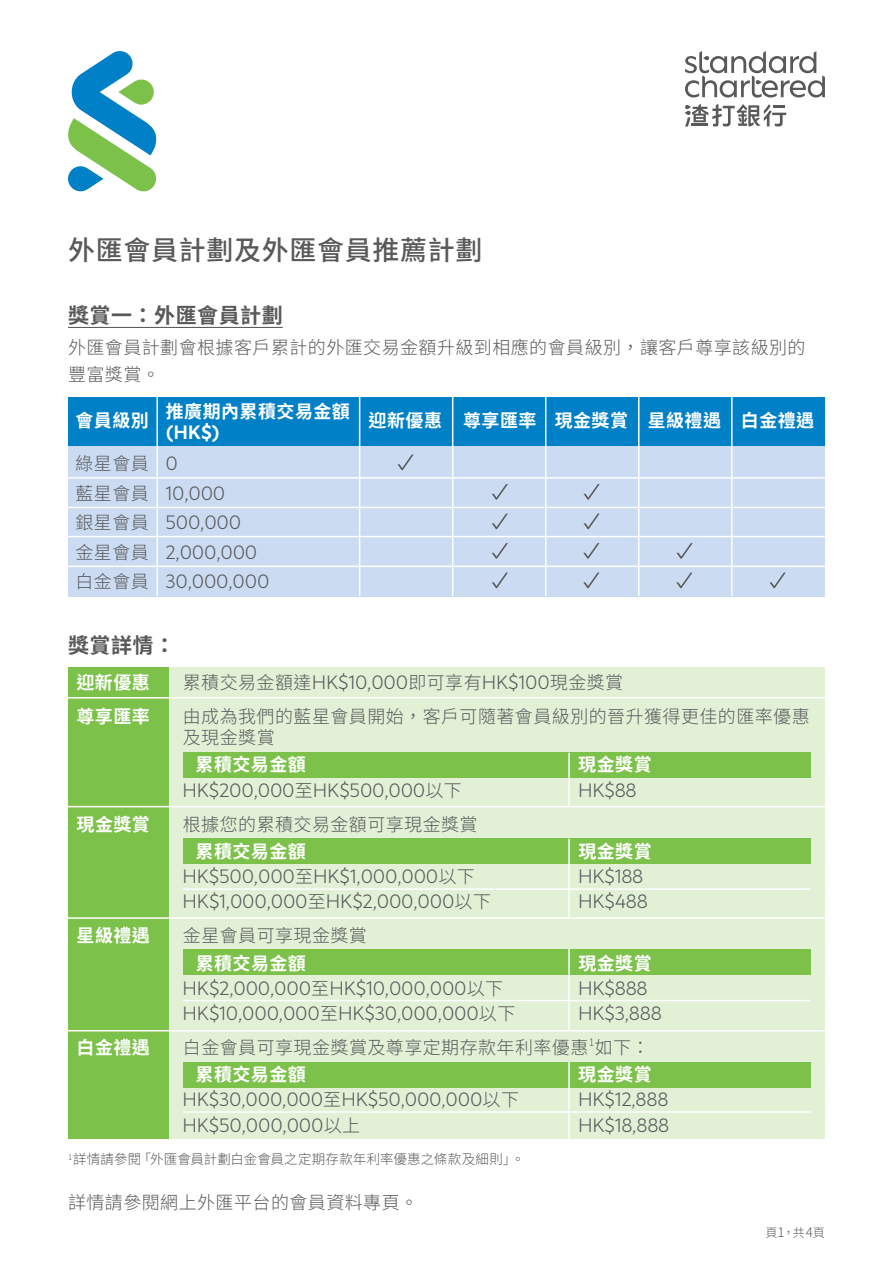
<style>
.page{position:relative;width:893px;height:1263px;background:#fff}
.page>*{position:absolute;margin:0;border:0;box-sizing:border-box;transform-origin:0 0}
.t1{font:500 27px "Noto Sans TC";letter-spacing:.025em;color:#58595b}
.t2{font:700 21px "Noto Sans TC";letter-spacing:.025em;color:#58595b}
.t3{font:300 18px/29.5px "SC Prosper Sans";letter-spacing:.025em;color:#58595b}
.t4{font:300 18px/27px "Noto Sans TC";letter-spacing:.025em;color:#58595b}
.t5{font:700 18px "Noto Sans TC";letter-spacing:.025em;color:#fff}
.t6{font:700 18px "SC Prosper Sans";color:#fff}
.t7{font:300 13.5px "Noto Sans TC";letter-spacing:.01em;color:#58595b}
.t8{font:300 12px "Noto Sans TC";color:#58595b}
.s1{font-family:"SC Prosper Sans"}
.s2{font-family:"Noto Sans TC"}
.s3{font-weight:700;color:#fff}
.s4{font-size:13.5px}
</style>
<div class="page">
<hr style="left:68px;top:327px;width:215px;height:1px;background:#58595b">
<div style="left:68px;top:397px;width:757px;height:199px;background:#cbdbf1"></div>
<div style="left:68px;top:397px;width:757px;height:49px;background:#0080c6"></div>
<hr style="left:156px;top:396px;width:2px;height:200px;background:#fff">
<hr style="left:359px;top:396px;width:1px;height:200px;background:#fff">
<hr style="left:452px;top:396px;width:1px;height:200px;background:#fff">
<hr style="left:545px;top:396px;width:1px;height:200px;background:#fff">
<hr style="left:731px;top:396px;width:1px;height:200px;background:#fff">
<hr style="left:638px;top:396px;width:1px;height:200px;background:#fff">
<svg style="left:397px;top:454px;width:17px;height:16px"></svg>
<svg style="left:492px;top:484px;width:16px;height:16px"></svg>
<svg style="left:583px;top:484px;width:17px;height:16px"></svg>
<svg style="left:492px;top:514px;width:16px;height:15px"></svg>
<svg style="left:583px;top:514px;width:17px;height:15px"></svg>
<svg style="left:492px;top:543px;width:16px;height:16px"></svg>
<svg style="left:583px;top:543px;width:16px;height:16px"></svg>
<svg style="left:676px;top:543px;width:17px;height:16px"></svg>
<svg style="left:492px;top:573px;width:16px;height:15px"></svg>
<svg style="left:583px;top:573px;width:16px;height:15px"></svg>
<svg style="left:676px;top:573px;width:16px;height:15px"></svg>
<svg style="left:769px;top:573px;width:17px;height:15px"></svg>
<div style="left:68px;top:668px;width:757px;height:471px;background:#e2f0d6"></div>
<hr style="left:183px;top:888px;width:627px;height:2px;background:#fff">
<hr style="left:183px;top:1000px;width:627px;height:1px;background:#fff">
<hr style="left:183px;top:1111px;width:627px;height:2px;background:#fff">
<div style="left:68px;top:668px;width:100px;height:471px;background:#7cc24a"></div>
<hr style="left:68px;top:697px;width:757px;height:1px;background:#fff">
<hr style="left:68px;top:806px;width:757px;height:1px;background:#fff">
<hr style="left:68px;top:917px;width:757px;height:2px;background:#fff">
<hr style="left:68px;top:1030px;width:757px;height:1px;background:#fff">
<div style="left:183px;top:753px;width:627px;height:25px;background:#7cc24a"></div>
<div style="left:183px;top:839px;width:627px;height:25px;background:#7cc24a"></div>
<div style="left:183px;top:949px;width:627px;height:25px;background:#7cc24a"></div>
<div style="left:183px;top:1062px;width:627px;height:25px;background:#7cc24a"></div>
<svg style="left:68px;top:51px;width:89px;height:141px"></svg>
<svg style="left:685px;top:51px;width:140px;height:47px"></svg>
<svg style="left:685px;top:104px;width:101px;height:23px"></svg>
<hr style="left:68px;top:477px;width:757px;height:2px;background:#fff">
<hr style="left:68px;top:507px;width:757px;height:1px;background:#fff">
<hr style="left:68px;top:536px;width:757px;height:1px;background:#fff">
<hr style="left:68px;top:566px;width:757px;height:1px;background:#fff">
<hr style="left:568px;top:753px;width:2px;height:54px;background:#fff">
<hr style="left:568px;top:839px;width:2px;height:78px;background:#fff">
<hr style="left:568px;top:949px;width:2px;height:82px;background:#fff">
<hr style="left:568px;top:1062px;width:2px;height:77px;background:#fff">
<h1 class="t1" style="left:68px;top:235px;width:416px">外匯會員計劃及外匯會員推薦計劃</h1>
<p class="t2" style="left:68px;top:303px;width:216px">獎賞一：外匯會員計劃</p>
<p class="t4" style="left:68px;top:334px;width:739px">外匯會員計劃會根據客戶累計的外匯交易金額升級到相應的會員級別，讓客戶尊享該級別的豐富獎賞。</p>
<p class="t5" style="left:76px;top:410px;width:75px">會員級別</p>
<p class="t5" style="left:166px;top:401px;width:186px">推廣期內累積交易金額</p>
<p class="t5" style="left:369px;top:410px;width:447px">迎新優惠 尊享匯率 現金獎賞 星級禮遇 白金禮遇</p>
<p class="t6" style="left:166px;top:419px;width:55px">(HK$)</p>
<p class="t4" style="left:76px;top:450px;width:104px">綠星會員 <span class="s1">0</span></p>
<p class="t3" style="left:76px;top:478px;width:195px"><span class="s2">藍星會員</span> 10,000<br><span class="s2">銀星會員</span> 500,000<br><span class="s2">金星會員</span> 2,000,000<span class="s2">白金會員</span> 30,000,000</p>
<p class="t2" style="left:68px;top:633px;width:109px">獎賞詳情：</p>
<p class="t5" style="left:77px;top:673px;width:75px">迎新優惠</p>
<p class="t4" style="left:183px;top:670px;width:442px">累積交易金額達<span class="s1">HK$10,000</span>即可享有<span class="s1">HK$100</span>現金獎賞</p>
<p class="t5" style="left:77px;top:706px;width:75px">尊享匯率</p>
<p class="t4" style="left:183px;top:706px;width:628px;line-height:21px">由成為我們的藍星會員開始，客戶可隨著會員級別的晉升獲得更佳的匯率優惠及現金獎賞</p>
<p class="t5" style="left:196px;top:755px;width:112px">累積交易金額</p>
<p class="t5" style="left:578px;top:755px;width:75px">現金獎賞</p>
<p class="t3" style="left:183px;top:775px;width:281px">HK$200,000<span class="s2">至</span>HK$500,000<span class="s2">以下</span></p>
<p class="t3" style="left:578px;top:775px;width:60px">HK$88</p>
<p class="t5" style="left:77px;top:814px;width:75px">現金獎賞</p>
<p class="t4" style="left:183px;top:811px;width:296px">根據您的累積交易金額可享現金獎賞</p>
<p class="t5" style="left:196px;top:841px;width:112px">累積交易金額</p>
<p class="t5" style="left:578px;top:841px;width:75px">現金獎賞</p>
<p class="t3" style="left:183px;top:861px;width:293px">HK$500,000<span class="s2">至</span>HK$1,000,000<span class="s2">以下</span></p>
<p class="t3" style="left:578px;top:861px;width:66px">HK$188</p>
<p class="t3" style="left:183px;top:887px;width:310px">HK$1,000,000<span class="s2">至</span>HK$2,000,000<span class="s2">以下</span></p>
<p class="t3" style="left:578px;top:887px;width:71px">HK$488</p>
<p class="t5" style="left:77px;top:925px;width:75px">星級禮遇</p>
<p class="t4" style="left:183px;top:922px;width:186px">金星會員可享現金獎賞</p>
<p class="t5" style="left:196px;top:953px;width:112px">累積交易金額</p>
<p class="t5" style="left:578px;top:953px;width:75px">現金獎賞</p>
<p class="t3" style="left:183px;top:973px;width:322px">HK$2,000,000<span class="s2">至</span>HK$10,000,000<span class="s2">以下</span></p>
<p class="t3" style="left:578px;top:973px;width:71px">HK$888</p>
<p class="t3" style="left:183px;top:998px;width:334px">HK$10,000,000<span class="s2">至</span>HK$30,000,000<span class="s2">以下</span></p>
<p class="t3" style="left:578px;top:998px;width:85px">HK$3,888</p>
<p class="t5" style="left:77px;top:1037px;width:75px">白金禮遇</p>
<p class="t4" style="left:196px;top:1034px;width:455px;line-height:27.5px;text-indent:-13px">白金會員可享現金獎賞及尊享定期存款年利率優惠<sup>1</sup>如下：<span class="s3">累積交易金額</span></p>
<p class="t5" style="left:578px;top:1064px;width:75px">現金獎賞</p>
<p class="t3" style="left:183px;top:1085px;width:338px">HK$30,000,000<span class="s2">至</span>HK$50,000,000<span class="s2">以下</span></p>
<p class="t3" style="left:578px;top:1085px;width:91px">HK$12,888</p>
<p class="t3" style="left:183px;top:1110px;width:179px">HK$50,000,000<span class="s2">以上</span></p>
<p class="t3" style="left:578px;top:1110px;width:92px">HK$18,888</p>
<p class="t7" style="left:68px;top:1151px;width:458px"><sup>1</sup>詳情請參閱「外匯會員計劃白金會員之定期存款年利率優惠之條款及細則」。</p>
<p class="t4" style="left:68px;top:1189px;width:352px">詳情請參閱網上外匯平台的會員資料專頁。</p>
<p class="t8" style="left:765px;top:1226px;width:61px">頁<span class="s4">1</span>，共<span class="s4">4</span>頁</p>
</div>
